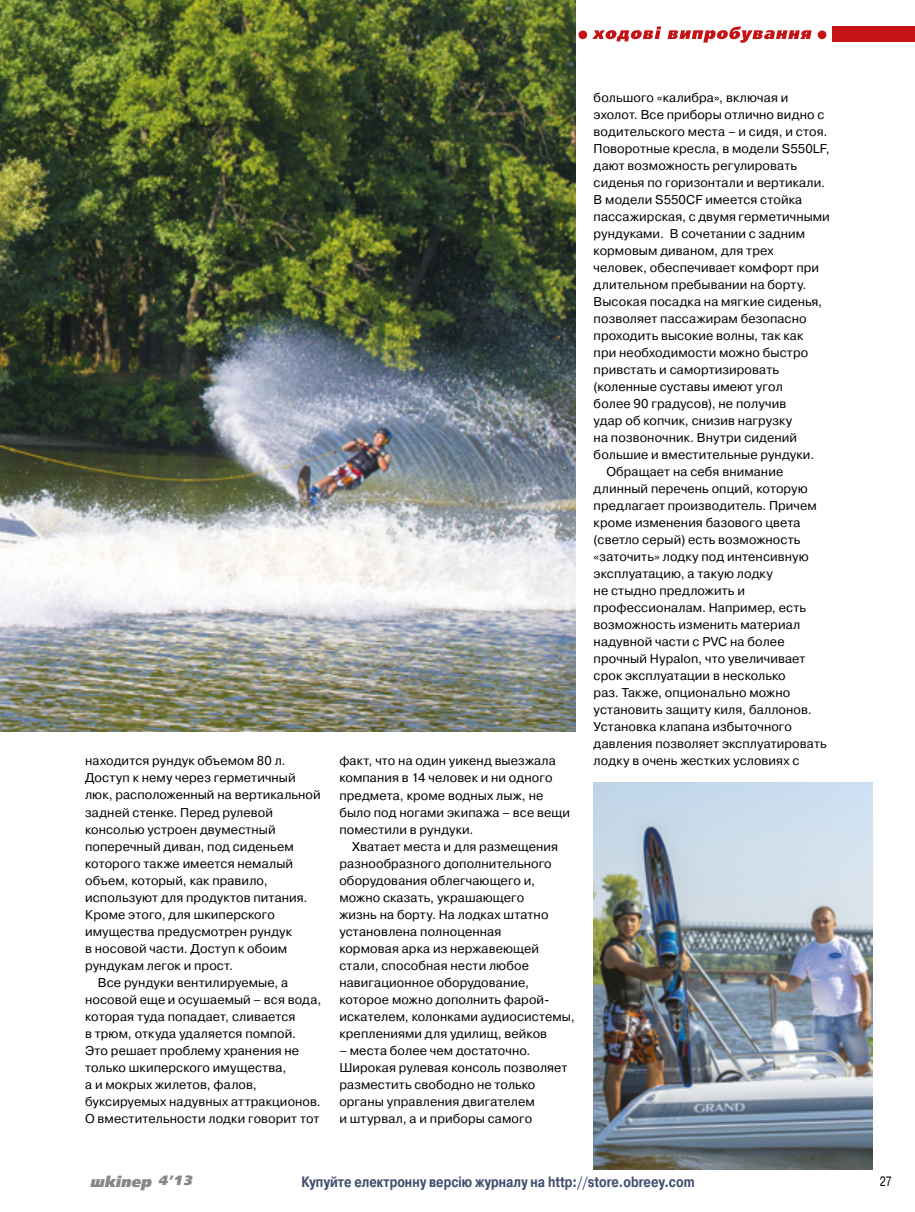
<style>
.page{position:relative;width:915px;height:1212px;background:#fff}
.page>*{position:absolute;margin:0;border:0;box-sizing:border-box;transform-origin:0 0}
.t1{font:700 15px "Pragmatica C";color:#424d6f;scale:.8 1}
.t2{font:italic 15px "Free Set Black C";color:#878787}
.t3{font:13.5px "Pragmatica C";color:#000;scale:.75 1}
.t4{font:12.75px/17px "Pragmatica C";letter-spacing:.01em;color:#000}
.s1{font-size:13.5px}
</style>
<div class="page">
<div style="left:831px;top:26px;width:83px;height:16px;background:#c51315"></div>
<svg style="left:578px;top:26px;width:248px;height:17px"></svg>
<img style="left:0;top:0;width:575px;height:731px">
<img style="left:593px;top:782px;width:279px;height:387px">
<p class="t4" style="left:593px;top:89px;width:196px">большого «калибра», включая и</p>
<p class="t4" style="left:593px;top:106px;width:232px">эхолот. Все приборы отлично видно с</p>
<p class="t4" style="left:593px;top:123px;width:235px">водительского места – и сидя, и стоя.</p>
<p class="t4" style="left:593px;top:140px;width:238px">Поворотные кресла, в модели S550LF,</p>
<p class="t4" style="left:593px;top:157px;width:205px">дают возможность регулировать</p>
<p class="t4" style="left:593px;top:174px;width:233px">сиденья по горизонтали и вертикали.</p>
<p class="t4" style="left:593px;top:191px;width:210px">В модели S550CF имеется стойка</p>
<p class="t4" style="left:593px;top:208px;width:238px">пассажирская, с двумя герметичными</p>
<p class="t4" style="left:593px;top:225px;width:213px">рундуками. В сочетании с задним</p>
<p class="t4" style="left:593px;top:242px;width:181px">кормовым диваном, для трех</p>
<p class="t4" style="left:593px;top:259px;width:227px">человек, обеспечивает комфорт при</p>
<p class="t4" style="left:593px;top:276px;width:214px">длительном пребывании на борту.</p>
<p class="t4" style="left:593px;top:293px;width:230px">Высокая посадка на мягкие сиденья,</p>
<p class="t4" style="left:593px;top:310px;width:214px">позволяет пассажирам безопасно</p>
<p class="t4" style="left:593px;top:327px;width:211px">проходить высокие волны, так как</p>
<p class="t4" style="left:593px;top:344px;width:216px">при необходимости можно быстро</p>
<p class="t4" style="left:593px;top:361px;width:187px">привстать и самортизировать</p>
<p class="t4" style="left:593px;top:378px;width:191px">(коленные суставы имеют угол</p>
<p class="t4" style="left:593px;top:395px;width:194px">более 90 градусов), не получив</p>
<p class="t4" style="left:593px;top:412px;width:200px">удар об копчик, снизив нагрузку</p>
<p class="t4" style="left:593px;top:429px;width:205px">на позвоночник. Внутри сидений</p>
<p class="t4" style="left:593px;top:446px;width:222px">большие и вместительные рундуки.</p>
<p class="t4" style="left:606px;top:463px;width:178px">Обращает на себя внимание</p>
<p class="t4" style="left:593px;top:480px;width:215px">длинный перечень опций, которую</p>
<p class="t4" style="left:593px;top:497px;width:224px">предлагает производитель. Причем</p>
<p class="t4" style="left:593px;top:514px;width:208px">кроме изменения базового цвета</p>
<p class="t4" style="left:593px;top:531px;width:208px">(светло серый) есть возможность</p>
<p class="t4" style="left:593px;top:548px;width:216px">«заточить» лодку под интенсивную</p>
<p class="t4" style="left:593px;top:566px;width:180px">эксплуатацию, а такую лодку</p>
<p class="t4" style="left:593px;top:583px;width:153px">не стыдно предложить и</p>
<p class="t4" style="left:593px;top:600px;width:214px">профессионалам. Например, есть</p>
<p class="t4" style="left:593px;top:617px;width:208px">возможность изменить материал</p>
<p class="t4" style="left:593px;top:634px;width:192px">надувной части с PVC на более</p>
<p class="t4" style="left:593px;top:651px;width:213px">прочный Hypalon, что увеличивает</p>
<p class="t4" style="left:593px;top:668px;width:193px">срок эксплуатации в несколько</p>
<p class="t4" style="left:593px;top:685px;width:198px">раз. Также, опционально можно</p>
<p class="t4" style="left:593px;top:702px;width:219px">установить защиту киля, баллонов.</p>
<p class="t4" style="left:593px;top:719px;width:200px">Установка клапана избыточного</p>
<p class="t4" style="left:593px;top:736px;width:234px">давления позволяет эксплуатировать</p>
<p class="t4" style="left:85px;top:753px;width:202px">находится рундук объемом 80 л.</p>
<p class="t4" style="left:593px;top:753px;width:207px">лодку в очень жестких условиях с</p>
<p class="t4" style="left:85px;top:770px;width:212px">Доступ к нему через герметичный</p>
<p class="t4" style="left:85px;top:787px;width:237px">люк, расположенный на вертикальной</p>
<p class="t4" style="left:85px;top:804px;width:189px">задней стенке. Перед рулевой</p>
<p class="t4" style="left:85px;top:821px;width:192px">консолью устроен двуместный</p>
<p class="t4" style="left:85px;top:838px;width:210px">поперечный диван, под сиденьем</p>
<p class="t4" style="left:85px;top:855px;width:209px">которого также имеется немалый</p>
<p class="t4" style="left:85px;top:872px;width:184px">объем, который, как правило,</p>
<p class="t4" style="left:85px;top:889px;width:224px">используют для продуктов питания.</p>
<p class="t4" style="left:85px;top:906px;width:191px">Кроме этого, для шкиперского</p>
<p class="t4" style="left:85px;top:923px;width:208px">имущества предусмотрен рундук</p>
<p class="t4" style="left:85px;top:940px;width:203px">в носовой части. Доступ к обоим</p>
<p class="t4" style="left:85px;top:957px;width:149px">рундукам легок и прост.</p>
<p class="t4" style="left:98px;top:974px;width:192px">Все рундуки вентилируемые, а</p>
<p class="t4" style="left:85px;top:991px;width:238px">носовой еще и осушаемый – вся вода,</p>
<p class="t4" style="left:85px;top:1008px;width:212px">которая туда попадает, сливается</p>
<p class="t4" style="left:85px;top:1025px;width:212px">в трюм, откуда удаляется помпой.</p>
<p class="t4" style="left:85px;top:1042px;width:215px">Это решает проблему хранения не</p>
<p class="t4" style="left:85px;top:1059px;width:203px">только шкиперского имущества,</p>
<p class="t4" style="left:85px;top:1076px;width:173px">а и мокрых жилетов, фалов,</p>
<p class="t4" style="left:85px;top:1093px;width:237px">буксируемых надувных аттракционов.</p>
<p class="t4" style="left:85px;top:1110px;width:236px">О вместительности лодки говорит тот</p>
<p class="t4" style="left:339px;top:753px;width:232px">факт, что на один уикенд выезжала компания в 14 человек и ни одного предмета, кроме водных лыж, не было под ногами экипажа – все вещи поместили в рундуки.</p>
<p class="t4" style="left:339px;top:838px;width:237px;text-indent:13px">Хватает места и для размещения разнообразного дополнительного оборудования облегчающего и, можно сказать, украшающего<br>жизнь на борту. На лодках штатно установлена полноценная<br>кормовая арка из нержавеющей стали, способная нести любое навигационное оборудование, которое можно дополнить фарой&shy;искателем, колонками аудиосистемы, креплениями для удилищ, вейков</p>
<p class="t4" style="left:339px;top:1042px;width:229px">– места более чем достаточно.<br>Широкая рулевая консоль позволяет разместить свободно не только органы управления двигателем<br>и штурвал, а и приборы самого</p>
<p class="t2" style="left:90px;top:1172px;width:104px">шkіnер <span class="s1">4’13</span></p>
<p class="t1" style="left:301px;top:1173px;width:493px">Купуйте електронну версію журналу на http://store.obreey.com</p>
<p class="t3" style="left:879px;top:1173px;width:17px">27</p>
</div>
